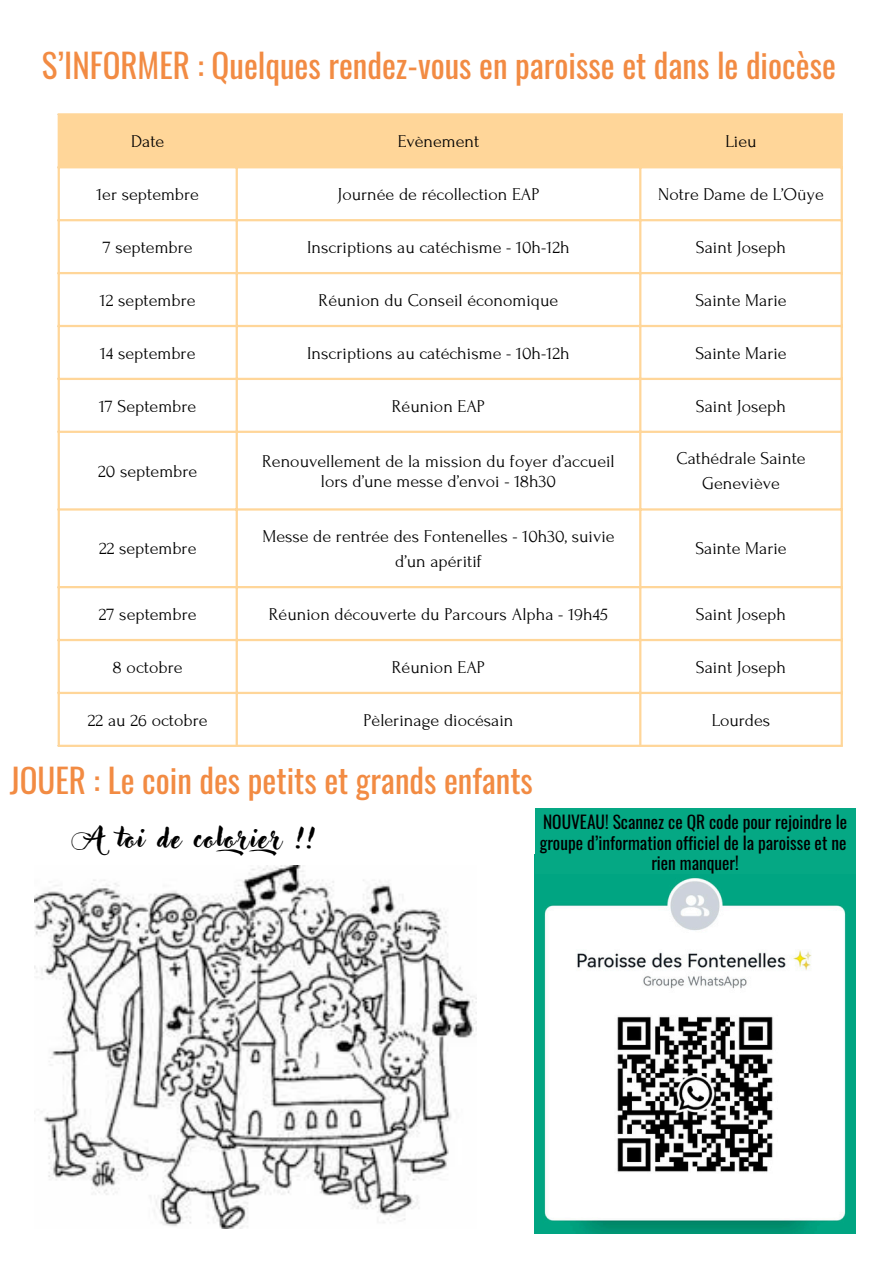
<style>
.page{position:relative;width:894px;height:1264px;background:#fff}
.page>*{position:absolute;margin:0;border:0;box-sizing:border-box;transform-origin:0 0}
.t1{font:33px "Oswald";color:#f28b43}
.t2{font:27px "Adlery Pro Swash";letter-spacing:.06em;color:#000}
.t3{font:18px/24.8px "Forum";color:#000;text-align:center}
.t4{font:17.4px/20.7px "Oswald";color:#000}
</style>
<div class="page">
<div style="left:60px;top:115px;width:780px;height:51px;background:#ffd699"></div>
<hr style="left:58px;top:115px;width:2px;height:629px;background:#ffd699">
<hr style="left:235px;top:115px;width:3px;height:629px;background:#ffd699">
<hr style="left:639px;top:115px;width:2px;height:629px;background:#ffd699">
<hr style="left:840px;top:115px;width:2px;height:629px;background:#ffd699">
<hr style="left:58px;top:113px;width:784px;height:2px;background:#ffd699">
<hr style="left:58px;top:166px;width:784px;height:2px;background:#ffd699">
<hr style="left:58px;top:219px;width:784px;height:2px;background:#ffd699">
<hr style="left:58px;top:272px;width:784px;height:2px;background:#ffd699">
<hr style="left:58px;top:325px;width:784px;height:2px;background:#ffd699">
<hr style="left:58px;top:378px;width:784px;height:2px;background:#ffd699">
<hr style="left:58px;top:430px;width:784px;height:3px;background:#ffd699">
<hr style="left:58px;top:508px;width:784px;height:2px;background:#ffd699">
<hr style="left:58px;top:586px;width:784px;height:2px;background:#ffd699">
<hr style="left:58px;top:639px;width:784px;height:2px;background:#ffd699">
<hr style="left:58px;top:691px;width:784px;height:3px;background:#ffd699">
<hr style="left:58px;top:744px;width:784px;height:3px;background:#ffd699">
<img style="left:34px;top:865px;width:442px;height:362px">
<img style="left:535px;top:873px;width:319px;height:360px">
<div style="left:535px;top:807px;width:320px;height:66px;background:#05a884"></div>
<h2 class="t1" style="left:42px;top:40px;width:795px">S’INFORMER : Quelques rendez-vous en paroisse et dans le diocèse</h2>
<h1 class="t3" style="left:131px;top:129px;width:35px">Date</h1>
<p class="t3" style="left:397px;top:129px;width:83px">Evènement</p>
<p class="t3" style="left:725px;top:129px;width:33px">Lieu</p>
<p class="t3" style="left:96px;top:182px;width:104px">1er septembre</p>
<p class="t3" style="left:337px;top:182px;width:203px">Journée de récollection EAP</p>
<p class="t3" style="left:658px;top:182px;width:167px">Notre Dame de L’Oüye</p>
<p class="t3" style="left:103px;top:235px;width:91px">7 septembre</p>
<p class="t3" style="left:307px;top:235px;width:264px">Inscriptions au catéchisme - 10h-12h</p>
<p class="t3" style="left:695px;top:235px;width:92px">Saint Joseph</p>
<p class="t3" style="left:100px;top:288px;width:97px">12 septembre</p>
<p class="t3" style="left:318px;top:288px;width:241px">Réunion du Conseil économique</p>
<p class="t3" style="left:695px;top:288px;width:93px">Sainte Marie</p>
<p class="t3" style="left:100px;top:341px;width:97px">14 septembre</p>
<p class="t3" style="left:307px;top:341px;width:264px">Inscriptions au catéchisme - 10h-12h</p>
<p class="t3" style="left:695px;top:341px;width:93px">Sainte Marie</p>
<p class="t3" style="left:99px;top:393px;width:99px">17 Septembre</p>
<p class="t3" style="left:392px;top:393px;width:95px">Réunion EAP</p>
<p class="t3" style="left:695px;top:393px;width:92px">Saint Joseph</p>
<p class="t3" style="left:98px;top:459px;width:101px">20 septembre</p>
<p class="t3" style="left:262px;top:451px;width:354px;line-height:20.2px">Renouvellement de la mission du foyer d’accueil lors d’une messe d’envoi - 18h30</p>
<p class="t3" style="left:676px;top:446px;width:130px">Cathédrale Sainte<br>Geneviève</p>
<p class="t3" style="left:99px;top:536px;width:99px">22 septembre</p>
<p class="t3" style="left:262px;top:524px;width:354px">Messe de rentrée des Fontenelles - 10h30, suivie d’un apéritif</p>
<p class="t3" style="left:695px;top:536px;width:93px">Sainte Marie</p>
<p class="t3" style="left:99px;top:602px;width:99px">27 septembre</p>
<p class="t3" style="left:269px;top:602px;width:340px">Réunion découverte du Parcours Alpha - 19h45</p>
<p class="t3" style="left:695px;top:602px;width:92px">Saint Joseph</p>
<p class="t3" style="left:113px;top:654px;width:71px">8 octobre</p>
<p class="t3" style="left:392px;top:654px;width:95px">Réunion EAP</p>
<p class="t3" style="left:695px;top:654px;width:92px">Saint Joseph</p>
<p class="t3" style="left:88px;top:707px;width:121px">22 au 26 octobre</p>
<p class="t3" style="left:363px;top:707px;width:151px">Pèlerinage diocésain</p>
<p class="t3" style="left:711px;top:707px;width:60px">Lourdes</p>
<p class="t1" style="left:10px;top:755px;width:524px">JOUER : Le coin des petits et grands enfants</p>
<h1 class="t2" style="left:73px;top:825px;width:243px">A toi de colorier!!</h1>
<p class="t4" style="left:539px;top:810px;width:309px">NOUVEAU! Scannez ce QR code pour rejoindre le groupe d’information officiel de la paroisse et ne</p>
<p class="t4" style="left:651px;top:852px;width:89px">rien manquer!</p>
</div>
